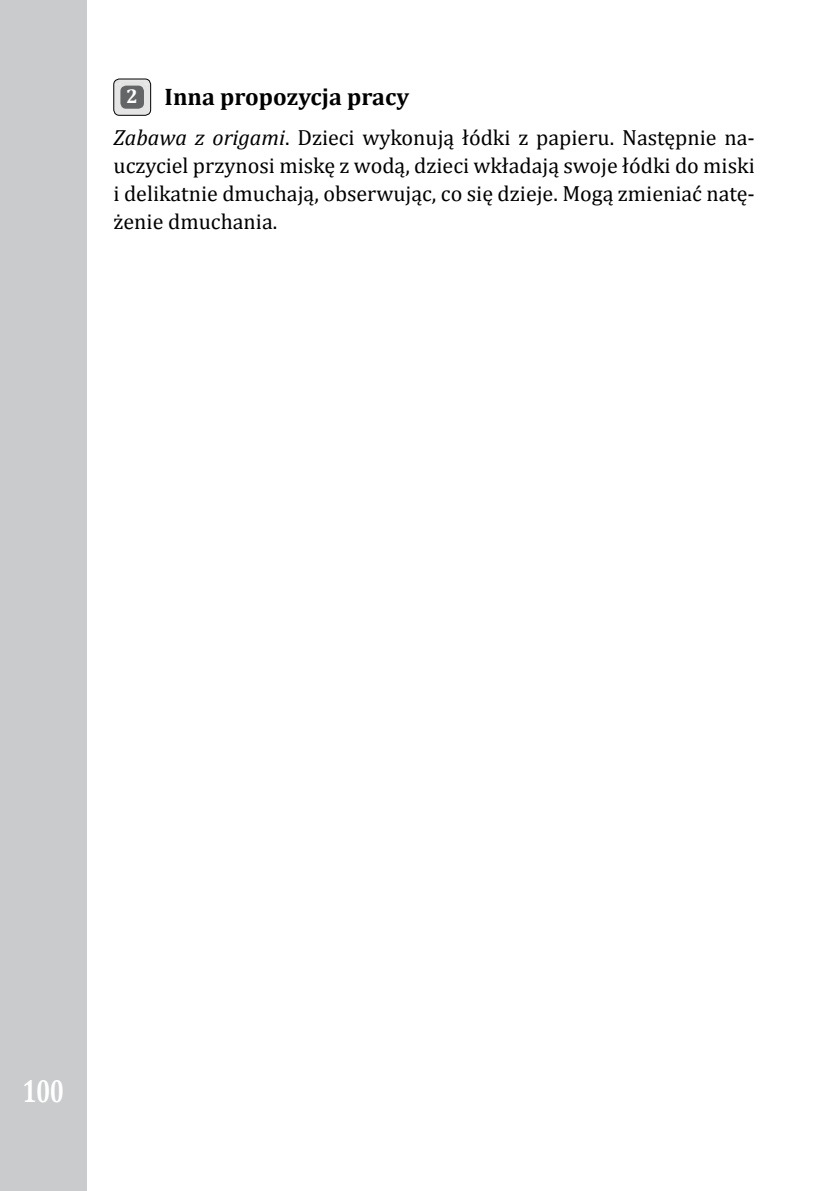
<style>
.page{position:relative;width:840px;height:1191px;background:#fff}
.page>*{position:absolute;margin:0;border:0;box-sizing:border-box;transform-origin:0 0}
.t1{font:700 32px "Cambria";color:#fff;scale:.75 1}
.t2{font:700 24px "Cambria";color:#000}
.t3{font:22px/28px "Cambria";color:#000;text-align:justify}
.t4{font:700 20px "Cambria";color:#fff}
.s1{font-style:italic}
</style>
<div class="page">
<div style="left:0;top:0;width:86px;height:1191px;background:#c9cbcc"></div>
<img style="left:114px;top:79px;width:36px;height:36px">
<div style="left:113px;top:79px;width:38px;height:37px;border:1px solid #000;border-radius:6px"></div>
<div style="left:120px;top:86px;width:24px;height:23px;background:#646567;border-radius:6px"></div>
<p class="t2" style="left:164px;top:80px;width:246px">Inna propozycja pracy</p>
<p class="t3" style="left:113px;top:123px;width:642px"><span class="s1">Zabawa z origami</span>. Dzieci wykonują łódki z papieru. Następnie na&shy;uczyciel przynosi miskę z wodą, dzieci wkładają swoje łódki do miski i delikatnie dmuchają, obserwując, co się dzieje. Mogą zmieniać natę&shy;żenie dmuchania.</p>
<p class="t4" style="left:126px;top:82px;width:13px">2</p>
<h1 class="t1" style="left:22px;top:1068px;width:57px">100</h1>
</div>
